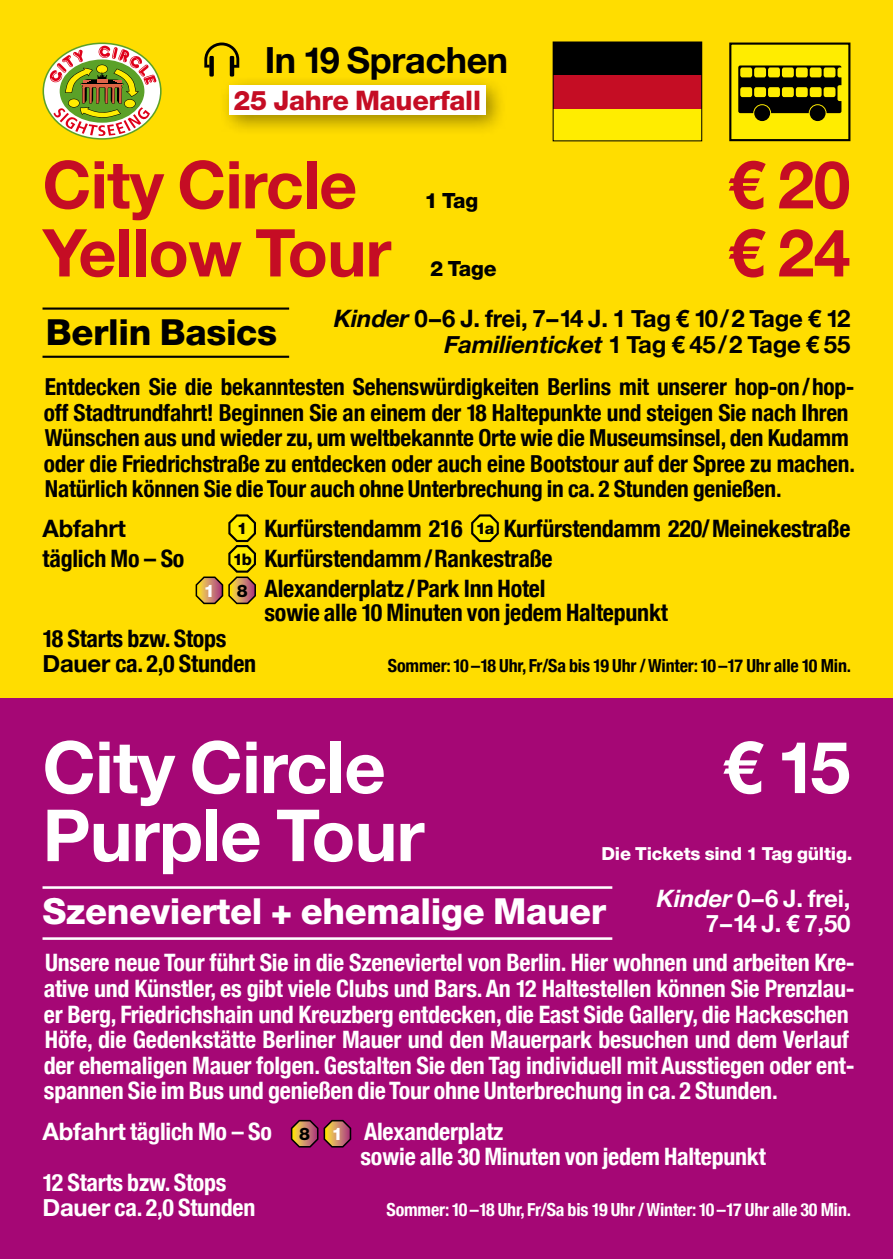
<style>
.page{position:relative;width:893px;height:1259px;background:#fff}
.page>*{position:absolute;margin:0;border:0;box-sizing:border-box;transform-origin:0 0}
.t1{font:700 72px "Helvetica Neue";letter-spacing:-.01em;color:#fff}
.t2{font:700 66px "Helvetica Neue";letter-spacing:-.01em;color:#c50d24}
.t3{font:800 36px "Helvetica Neue";letter-spacing:-.01em;color:#fff}
.t4{font:800 36px "Helvetica Neue";letter-spacing:-.01em;color:#000}
.t5{font:700 36px "Helvetica Neue";letter-spacing:-.01em;color:#000}
.t6{font:800 27px "Helvetica Neue";letter-spacing:-.01em;color:#c50d24}
.t7{font:700 condensed 24px/25.5px "Helvetica Neue";letter-spacing:-.01em;color:#fff}
.t8{font:700 condensed 24px/30px "Helvetica Neue";letter-spacing:-.01em;color:#000}
.t9{font:700 24px "Helvetica Neue";letter-spacing:-.03em;color:#000}
.t10{font:700 24px "Helvetica Neue";letter-spacing:-.01em;color:#000}
.t11{font:700 24px/25.5px "Helvetica Neue";letter-spacing:-.01em;color:#fff;text-align:right}
.t12{font:700 condensed 23.4px/25.5px "Helvetica Neue";letter-spacing:-.01em;color:#000}
.t13{font:800 21px "Helvetica Neue";letter-spacing:-.01em;color:#000}
.t14{font:700 condensed 18px "Helvetica Neue";letter-spacing:-.01em;color:#000}
.t15{font:700 condensed 18px "Helvetica Neue";letter-spacing:-.01em;color:#fff}
.t16{font:800 18px "Helvetica Neue";letter-spacing:-.01em;color:#fff}
.t17{font:800 17.4px "Helvetica Neue";color:#fff}
.t18{font:800 17.4px "Helvetica Neue";color:#000}
.t19{font:800 15.9px/30.6px "Helvetica Neue";color:#000}
.s1{font-style:italic}
.s2{font-stretch:normal}
</style>
<div class="page">
<div style="left:0;top:697px;width:893px;height:562px;background:#a50775"></div>
<div style="left:0;top:0;width:893px;height:697px;background:#fd0"></div>
<div style="left:730px;top:44px;width:119px;height:96px;background:#ffed00"></div>
<div style="left:729px;top:43px;width:121px;height:98px;border:2px solid #000"></div>
<svg style="left:738px;top:65px;width:103px;height:48px"></svg>
<div style="left:810px;top:105px;width:16px;height:16px;background:#000;border-radius:50%"></div>
<div style="left:754px;top:105px;width:16px;height:16px;background:#000;border-radius:50%"></div>
<div style="left:209px;top:56px;width:5px;height:21px;background:#000;border-radius:2px"></div>
<hr style="left:230px;top:56px;width:4px;height:21px;background:#000;border-radius:2px">
<svg style="left:204px;top:43px;width:35px;height:25px"></svg>
<svg style="left:43px;top:43px;width:119px;height:97px"></svg>
<div style="left:44px;top:44px;width:116px;height:94px;background:#fff;border-radius:50%"></div>
<svg style="left:50px;top:46px;width:106px;height:90px"></svg>
<hr style="left:43px;top:307px;width:246px;height:3px;background:#000">
<hr style="left:43px;top:356px;width:246px;height:2px;background:#000">
<svg style="left:471px;top:514px;width:28px;height:29px"></svg>
<div style="left:219px;top:75px;width:289px;height:61px;background:#000;opacity:.4"></div>
<div style="left:229px;top:85px;width:256px;height:29px;background:#fff"></div>
<div style="left:553px;top:42px;width:149px;height:99px;background:#ffed00"></div>
<div style="left:553px;top:42px;width:149px;height:33px;background:#000"></div>
<div style="left:553px;top:75px;width:149px;height:33px;background:#c50d24"></div>
<div style="left:553px;top:42px;width:149px;height:99px;border:1px solid #000"></div>
<hr style="left:43px;top:886px;width:569px;height:3px;background:#fff">
<hr style="left:43px;top:937px;width:569px;height:3px;background:#fff">
<svg style="left:195px;top:514px;width:61px;height:91px"></svg>
<svg style="left:290px;top:1119px;width:62px;height:29px"></svg>
<h3 class="t5" style="left:265px;top:37px;width:245px">In 19 Sprachen</h3>
<p class="t6" style="left:233px;top:84px;width:249px">25 Jahre Mauerfall</p>
<h2 class="t2" style="left:43px;top:144px;width:316px">City Circle</h2>
<h2 class="t2" style="left:728px;top:144px;width:124px">€ 20</h2>
<h2 class="t2" style="left:43px;top:212px;width:350px">Yellow Tour</h2>
<h2 class="t2" style="left:728px;top:212px;width:124px">€ 24</h2>
<p class="t9" style="left:334px;top:304px;width:518px"><span class="s1">Kinder</span> 0–6 J. frei, 7–14 J. 1 Tag € 10/2 Tage € 12</p>
<p class="t13" style="left:425px;top:188px;width:55px">1 Tag</p>
<p class="t13" style="left:430px;top:256px;width:68px">2 Tage</p>
<h3 class="t4" style="left:46px;top:311px;width:233px">Berlin Basics</h3>
<p class="t10" style="left:445px;top:329px;width:407px"><span class="s1">Familienticket</span> 1 Tag € 45/2 Tage € 55</p>
<p class="t12" style="left:44px;top:374px;width:813px">Entdecken Sie die bekanntesten Sehenswürdigkeiten Berlins mit unserer hop-on/hop&shy;off Stadtrundfahrt! Beginnen Sie an einem der 18 Haltepunkte und steigen Sie nach Ihren Wünschen aus und wieder zu, um weltbekannte Orte wie die Museumsinsel, den Kudamm oder die Friedrichstraße zu entdecken oder auch eine Bootstour auf der Spree zu machen.<br>Natürlich können Sie die Tour auch ohne Unterbrechung in ca. 2 Stunden genießen.</p>
<p class="t10" style="left:43px;top:513px;width:85px">Abfahrt</p>
<p class="t8" style="left:265px;top:513px;width:200px">Kurfürstendamm 216</p>
<p class="t8" style="left:504px;top:513px;width:348px">Kurfürstendamm 220/Meinekestraße</p>
<p class="t8" style="left:43px;top:543px;width:143px">täglich Mo – So</p>
<p class="t8" style="left:265px;top:543px;width:289px">Kurfürstendamm/Rankestraße<br>Alexanderplatz/Park Inn Hotel</p>
<p class="t8" style="left:265px;top:597px;width:405px">sowie alle 10 Minuten von jedem Haltepunkt</p>
<p class="t8" style="left:43px;top:625px;width:215px;line-height:25.5px">18 Starts bzw. Stops<br><span class="s2">Dauer</span> ca. 2,0 Stunden</p>
<p class="t19" style="left:233px;top:513px;width:21px">1<br>1b</p>
<p class="t18" style="left:237px;top:580px;width:12px">8</p>
<p class="t19" style="left:476px;top:513px;width:20px">1a</p>
<p class="t17" style="left:204px;top:580px;width:12px">1</p>
<p class="t14" style="left:388px;top:655px;width:465px">Sommer: 10 –18 Uhr, Fr/Sa bis 19 Uhr / Winter: 10 –17 Uhr alle 10 Min.</p>
<h1 class="t1" style="left:43px;top:723px;width:345px">City Circle</h1>
<h1 class="t1" style="left:722px;top:723px;width:130px">€ 15</h1>
<h1 class="t1" style="left:43px;top:791px;width:384px">Purple Tour</h1>
<h3 class="t3" style="left:43px;top:889px;width:565px">Szeneviertel + ehemalige Mauer</h3>
<p class="t11" style="left:657px;top:885px;width:195px"><span class="s1">Kinder</span> 0–6 J. frei,<br>7–14 J. € 7,50</p>
<p class="t7" style="left:44px;top:950px;width:813px">Unsere neue Tour führt Sie in die Szeneviertel von Berlin. Hier wohnen und arbeiten Kre&shy;ative und Künstler, es gibt viele Clubs und Bars. An 12 Haltestellen können Sie Prenzlau&shy;er Berg, Friedrichshain und Kreuzberg entdecken, die East Side Gallery, die Hackeschen Höfe, die Gedenkstätte Berliner Mauer und den Mauerpark besuchen und dem Verlauf der ehemaligen Mauer folgen. Gestalten Sie den Tag individuell mit Ausstiegen oder ent&shy;spannen Sie im Bus und genießen die Tour ohne Unterbrechung in ca. 2 Stunden.</p>
<p class="t16" style="left:601px;top:843px;width:253px">Die Tickets sind 1 Tag gültig.</p>
<p class="t7" style="left:43px;top:1118px;width:231px"><span class="s2">Abfahrt</span> täglich Mo – So</p>
<p class="t7" style="left:361px;top:1118px;width:407px">Alexanderplatz<br>sowie alle 30 Minuten von jedem Haltepunkt</p>
<p class="t7" style="left:43px;top:1169px;width:214px">12 Starts bzw. Stops<br><span class="s2">Dauer</span> ca. 2,0 Stunden</p>
<p class="t18" style="left:299px;top:1123px;width:12px">8</p>
<p class="t17" style="left:332px;top:1123px;width:12px">1</p>
<p class="t15" style="left:387px;top:1199px;width:466px">Sommer: 10 –18 Uhr, Fr/Sa bis 19 Uhr / Winter: 10 –17 Uhr alle 30 Min.</p>
</div>
